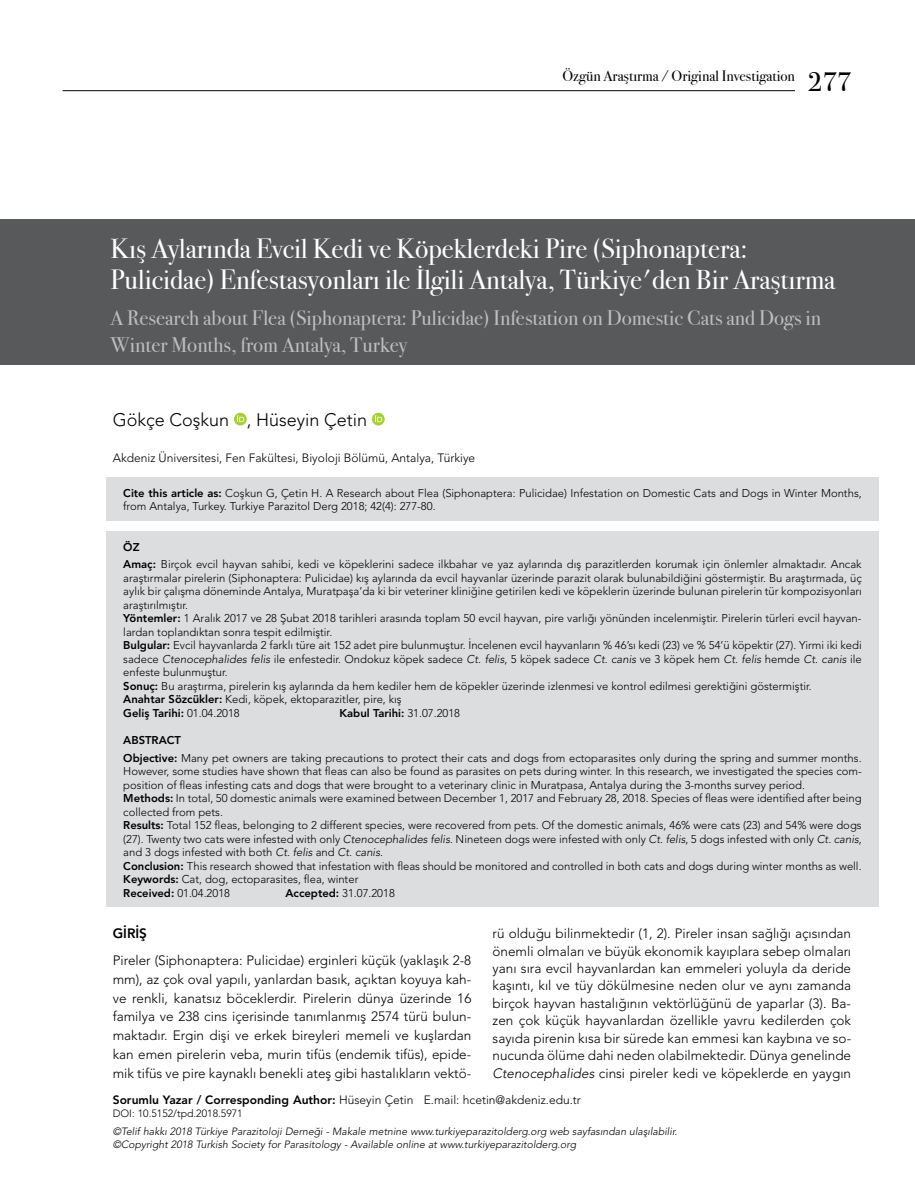
<style>
.page{position:relative;width:915px;height:1191px;background:#fff}
.page>*{position:absolute;margin:0;border:0;box-sizing:border-box;transform-origin:0 0}
.t1{font:27.75px/31.5px "Bodoni Svty Two ITCTT Book";color:#fff}
.t2{font:27px "Bodoni Svty Two ITCTT Book";color:#000}
.t3{font:21px/27px "Bodoni Svty Two ITCTT Book";color:#bcbec0}
.t4{font:300 18px "Avenir LT Std";color:#000}
.t5{font:15px "Bodoni Svty Two ITCTT Book";color:#000}
.t6{font:300 13.5px/17.4px "Avenir LT Std";color:#000;text-align:justify}
.t7{font:800 13.5px "Avenir LT Std";color:#000}
.t8{font:300 12px "Avenir LT Std";color:#000}
.t9{font:300 11.25px/13.5px "Avenir LT Std";color:#000}
.t10{font:800 11.25px "Avenir LT Std";color:#000}
.t11{font:italic 300 10.5px/13.5px "Avenir LT Std";color:#000}
.t12{font:300 10.5px "Avenir LT Std";color:#000}
.s1{font-weight:800}
.s2{font-style:italic}
.s3{font-weight:300}
</style>
<div class="page">
<hr style="left:62px;top:90px;width:732px;height:1px;background:#000">
<div style="left:0;top:219px;width:914px;height:145px;background:#58595b"></div>
<div style="left:106px;top:531px;width:772px;height:376px;background:#dcddde"></div>
<div style="left:106px;top:478px;width:772px;height:43px;background:#dcddde"></div>
<svg style="left:234px;top:413px;width:13px;height:12px"></svg>
<svg style="left:237px;top:415px;width:7px;height:7px"></svg>
<div style="left:372px;top:413px;width:12px;height:12px;background:#a6ce39;border-radius:50%"></div>
<svg style="left:375px;top:415px;width:7px;height:7px"></svg>
<h3 class="t5" style="left:562px;top:64px;width:234px">Özgün Araştırma / Original Investigation</h3>
<h2 class="t2" style="left:807px;top:59px;width:45px">277</h2>
<h1 class="t1" style="left:111px;top:230px;width:726px">Kış Aylarında Evcil Kedi ve Köpeklerdeki Pire (Siphonaptera:<br>Pulicidae) Enfestasyonları ile İlgili Antalya, Türkiye'den Bir Araştırma</h1>
<h3 class="t3" style="left:111px;top:302px;width:711px">A Research about Flea (Siphonaptera: Pulicidae) Infestation on Domestic Cats and Dogs in<br>Winter Months, from Antalya, Turkey</h3>
<h3 class="t4" style="left:113px;top:408px;width:256px">Gökçe Coşkun , Hüseyin Çetin</h3>
<p class="t8" style="left:113px;top:451px;width:364px">Akdeniz Üniversitesi, Fen Fakültesi, Biyoloji Bölümü, Antalya, Türkiye</p>
<p class="t9" style="left:123px;top:486px;width:739px"><span class="s1">Cite this article as:</span> Coşkun G, Çetin H. A Research about Flea (Siphonaptera: Pulicidae) Infestation on Domestic Cats and Dogs in Winter Months, from Antalya, Turkey. Turkiye Parazitol Derg 2018; 42(4): 277-80.</p>
<p class="t9" style="left:123px;top:538px;width:739px;line-height:17.7px"><span class="s1">ÖZ<br>Amaç:</span> Birçok evcil hayvan sahibi, kedi ve köpeklerini sadece ilkbahar ve yaz aylarında dış parazitlerden korumak için önlemler almaktadır. Ancak</p>
<p class="t9" style="left:123px;top:571px;width:739px">araştırmalar pirelerin (Siphonaptera: Pulicidae) kış aylarında da evcil hayvanlar üzerinde parazit olarak bulunabildiğini göstermiştir. Bu araştırmada, üç aylık bir çalışma döneminde Antalya, Muratpaşa’da ki bir veteriner kliniğine getirilen kedi ve köpeklerin üzerinde bulunan pirelerin tür kompozisyonları araştırılmıştır.<br><span class="s1">Yöntemler:</span> 1 Aralık 2017 ve 28 Şubat 2018 tarihleri arasında toplam 50 evcil hayvan, pire varlığı yönünden incelenmiştir. Pirelerin türleri evcil hayvan&shy;lardan toplandıktan sonra tespit edilmiştir.<br><span class="s1">Bulgular:</span> Evcil hayvanlarda 2 farklı türe ait 152 adet pire bulunmuştur. İncelenen evcil hayvanların % 46’sı kedi (23) ve % 54’ü köpektir (27). Yirmi iki kedi sadece <span class="s2">Ctenocephalides felis</span> ile enfestedir. Ondokuz köpek sadece <span class="s2">Ct. felis</span>, 5 köpek sadece <span class="s2">Ct. canis</span> ve 3 köpek hem <span class="s2">Ct. felis</span> hemde <span class="s2">Ct. canis</span> ile enfeste bulunmuştur.<br><span class="s1">Sonuç:</span> Bu araştırma, pirelerin kış aylarında da hem kediler hem de köpekler üzerinde izlenmesi ve kontrol edilmesi gerektiğini göstermiştir.<br><span class="s1">Anahtar Sözcükler:</span> Kedi, köpek, ektoparazitler, pire, kış<br><span class="s1">Geliş Tarihi:</span> 01.04.2018</p>
<p class="t10" style="left:339px;top:706px;width:122px">Kabul Tarihi: <span class="s3">31.07.2018</span></p>
<p class="t9" style="left:123px;top:731px;width:739px;line-height:17.7px"><span class="s1">ABSTRACT<br>Objective:</span> Many pet owners are taking precautions to protect their cats and dogs from ectoparasites only during the spring and summer months.</p>
<p class="t9" style="left:123px;top:764px;width:739px">However, some studies have shown that fleas can also be found as parasites on pets during winter. In this research, we investigated the species com&shy;position of fleas infesting cats and dogs that were brought to a veterinary clinic in Muratpasa, Antalya during the 3-months survey period.<br><span class="s1">Methods:</span> In total, 50 domestic animals were examined between December 1, 2017 and February 28, 2018. Species of fleas were identified after being collected from pets.<br><span class="s1">Results:</span> Total 152 fleas, belonging to 2 different species, were recovered from pets. Of the domestic animals, 46% were cats (23) and 54% were dogs (27). Twenty two cats were infested with only <span class="s2">Ctenocephalides felis</span>. Nineteen dogs were infested with only <span class="s2">Ct. felis</span>, 5 dogs infested with only <span class="s2">Ct. canis</span>, and 3 dogs infested with both <span class="s2">Ct. felis</span> and <span class="s2">Ct. canis</span>.<br><span class="s1">Conclusion:</span> This research showed that infestation with fleas should be monitored and controlled in both cats and dogs during winter months as well.<br><span class="s1">Keywords:</span> Cat, dog, ectoparasites, flea, winter<br><span class="s1">Received:</span> 01.04.2018</p>
<p class="t9" style="left:285px;top:886px;width:111px"><span class="s1">Accepted:</span> 31.07.2018</p>
<p class="t7" style="left:113px;top:925px;width:36px">GİRİŞ</p>
<p class="t6" style="left:113px;top:951px;width:360px;line-height:18.8px">Pireler (Siphonaptera: Pulicidae) erginleri küçük (yaklaşık 2-8 mm), az çok oval yapılı, yanlardan basık, açıktan koyuya kah&shy;ve renkli, kanatsız böceklerdir. Pirelerin dünya üzerinde 16 familya ve 238 cins içerisinde tanımlanmış 2574 türü bulun&shy;maktadır. Ergin dişi ve erkek bireyleri memeli ve kuşlardan kan emen pirelerin veba, murin tifüs (endemik tifüs), epide&shy;mik tifüs ve pire kaynaklı benekli ateş gibi hastalıkların vektö-</p>
<p class="t6" style="left:492px;top:924px;width:360px">rü olduğu bilinmektedir (1, 2). Pireler insan sağlığı açısından önemli olmaları ve büyük ekonomik kayıplara sebep olmaları yanı sıra evcil hayvanlardan kan emmeleri yoluyla da deride kaşıntı, kıl ve tüy dökülmesine neden olur ve aynı zamanda birçok hayvan hastalığının vektörlüğünü de yaparlar (3). Ba&shy;zen çok küçük hayvanlardan özellikle yavru kedilerden çok sayıda pirenin kısa bir sürede kan emmesi kan kaybına ve so&shy;nucunda ölüme dahi neden olabilmektedir. Dünya genelinde <span class="s2">Ctenocephalides</span> cinsi pireler kedi ve köpeklerde en yaygın</p>
<p class="t8" style="left:113px;top:1092px;width:469px"><span class="s1">Sorumlu Yazar / Corresponding Author:</span> Hüseyin Çetin E.mail: hcetin@akdeniz.edu.tr</p>
<p class="t12" style="left:113px;top:1107px;width:131px">DOI: 10.5152/tpd.2018.5971</p>
<p class="t11" style="left:113px;top:1124px;width:565px">©Telif hakkı 2018 Türkiye Parazitoloji Derneği - Makale metnine www.turkiyeparazitolderg.org web sayfasından ulaşılabilir. ©Copyright 2018 Turkish Society for Parasitology - Available online at www.turkiyeparazitolderg.org</p>
</div>
